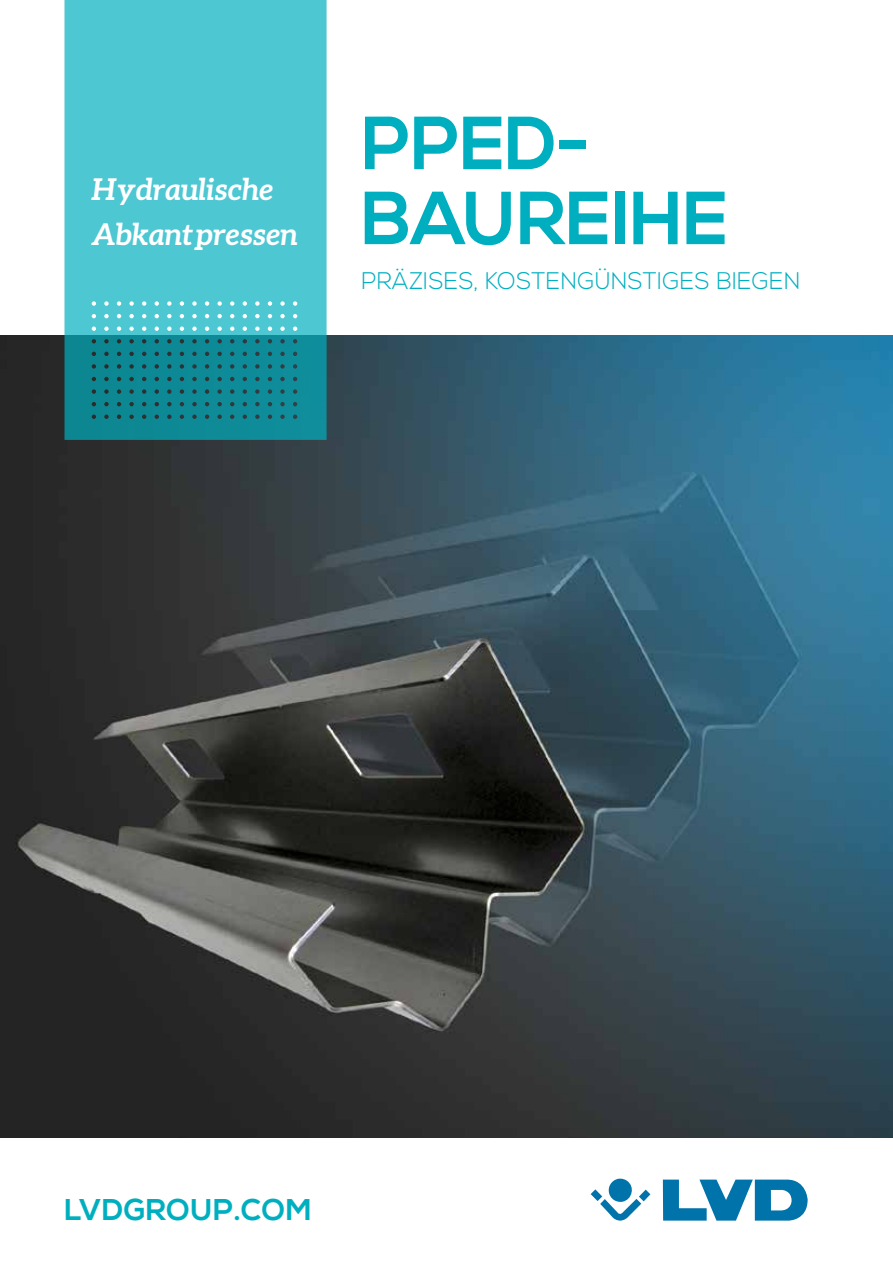
<style>
.page{position:relative;width:893px;height:1263px;background:#fff}
.page>*{position:absolute;margin:0;border:0;box-sizing:border-box;transform-origin:0 0}
.t1{font:700 75px/75px "Nexa";color:#00afbf}
.t2{font:italic 700 30px/45px "Aleo";color:#fff}
.t3{font:700 30px "Nexa";letter-spacing:.015em;color:#00afbf}
.t4{font:300 24px "Nexa";letter-spacing:.01em;color:#00afbf}
</style>
<div class="page">
<img style="left:0;top:336px;width:893px;height:801px">
<svg style="left:663px;top:1179px;width:145px;height:41px"></svg>
<svg style="left:591px;top:1178px;width:59px;height:43px"></svg>
<svg style="left:64px;top:0;width:263px;height:440px;background:#3fb7c2"></svg>
<p class="t2" style="left:91px;top:166px;width:209px">Hydraulische<br>Abkantpressen</p>
<h1 class="t1" style="left:361px;top:109px;width:368px">PPED-<br>BAUREIHE</h1>
<p class="t4" style="left:361px;top:267px;width:441px">PRÄZISES, KOSTENGÜNSTIGES BIEGEN</p>
<p class="t3" style="left:64px;top:1193px;width:249px">LVDGROUP.COM</p>
</div>
